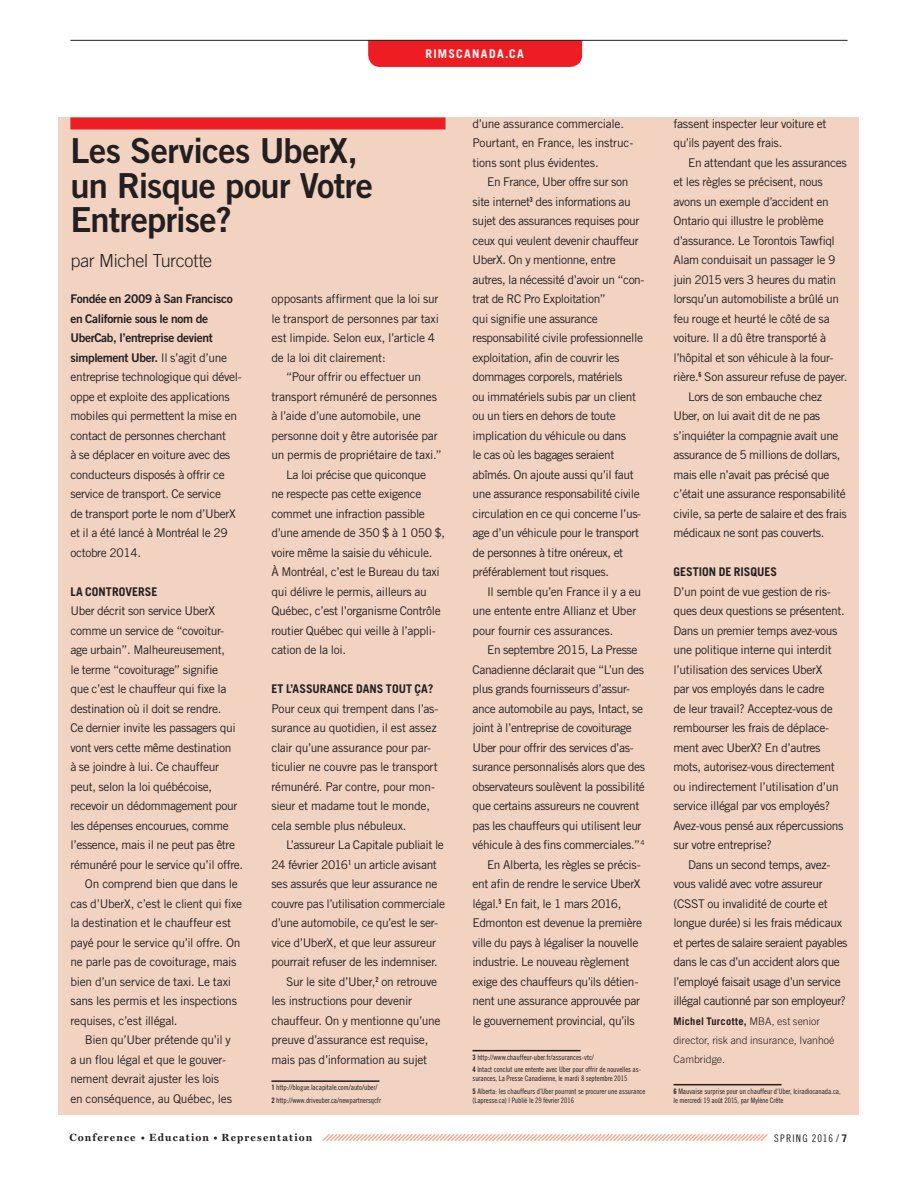
<style>
.page{position:relative;width:918px;height:1188px;background:#fff}
.page>*{position:absolute;margin:0;border:0;box-sizing:border-box;transform-origin:0 0}
.Trade_Gothic_Head_w{font:34.5px/34.5px "Trade Gothic Bold Two";letter-spacing:-.02em;color:#231f20}
.Trade_Gothic_Head_by{font:300 18px "Trade Gothic";letter-spacing:-.02em;color:#231f20}
.Miller_Text_Body_Ind{font:12px/19.5px "Trade Gothic";letter-spacing:-.03em;color:#231f20}
.Trade_Gothic_body_In{font:12px/19.5px "Trade Gothic";letter-spacing:-.03em;color:#231f20}
.Trade_Gothic_text_su{font:700 12px "Trade Gothic";color:#231f20}
.t1{font:700 12px "Trade Gothic";letter-spacing:.105em;color:#fff}
.Author_Bio{font:300 10.5px/19.5px "Trade Gothic";color:#231f20}
.t2{font:700 10.5px "Miller Text";letter-spacing:.105em;color:#231f20}
.t3{font:10.5px "Trade Gothic Cond Eighteen";letter-spacing:.11em;color:#231f20}
.Footnote_text_Trade{font:7.5px/9px "Trade Gothic Cond Eighteen";letter-spacing:-.01em;color:#231f20}
.s1{font-family:"Trade Gothic Bold Two"}
.s2{font-family:"Trade Gothic Bold Cond Twenty"}
.s3{font-weight:700}
.s4{font-size:9px}
.s5{font-family:"Trade Gothic";font-weight:700}
</style>
<div class="page">
<div style="left:58px;top:117px;width:801px;height:998px;background:#f2d3c2"></div>
<svg style="left:322px;top:1134px;width:446px;height:8px"></svg>
<div style="left:368px;top:41px;width:214px;height:26px;background:#ee1d23"></div>
<hr style="left:70px;top:40px;width:778px;height:1px;background:#231f20">
<hr style="left:271px;top:1080px;width:108px;height:2px;background:#231f20">
<hr style="left:472px;top:1050px;width:108px;height:1px;background:#231f20">
<hr style="left:674px;top:1084px;width:108px;height:1px;background:#231f20">
<div style="left:70px;top:117px;width:376px;height:12px;background:#ee1d23"></div>
<p class="t1" style="left:425px;top:46px;width:100px">RIMSCANADA.CA</p>
<p class="Trade_Gothic_Head_w" style="left:70px;top:133px;width:304px">Les Services UberX, un Risque pour Votre<br>Entreprise?</p>
<p class="Trade_Gothic_Head_by" style="left:70px;top:250px;width:143px">par Michel Turcotte</p>
<p class="Miller_Text_Body_Ind" style="left:70px;top:289px;width:173px"><span class="s1">Fondée en 2009 à San Francisco en Californie sous le nom de<br>UberCab, l’entreprise devient simplement Uber.</span> Il s’agit d’une entreprise technologique qui dével&shy;oppe et exploite des applications mobiles qui permettent la mise en contact de personnes cherchant<br>à se déplacer en voiture avec des conducteurs disposés à offrir ce service de transport. Ce service<br>de transport porte le nom d’UberX et il a été lancé à Montréal le 29 octobre 2014.</p>
<p class="Trade_Gothic_text_su" style="left:70px;top:584px;width:88px">LA CONTROVERSE</p>
<p class="Trade_Gothic_body_In" style="left:70px;top:601px;width:174px">Uber décrit son service UberX comme un service de “covoitur&shy;age urbain”. Malheureusement,<br>le terme “covoiturage” signifie<br>que c’est le chauffeur qui fixe la destination où il doit se rendre.<br>Ce dernier invite les passagers qui vont vers cette même destination<br>à se joindre à lui. Ce chauffeur peut, selon la loi québécoise, recevoir un dédommagement pour les dépenses encourues, comme l’essence, mais il ne peut pas être rémunéré pour le service qu’il offre.</p>
<p class="Trade_Gothic_body_In" style="left:70px;top:874px;width:173px;text-indent:15px">On comprend bien que dans le cas d’UberX, c’est le client qui fixe la destination et le chauffeur est payé pour le service qu’il offre. On ne parle pas de covoiturage, mais bien d’un service de taxi. Le taxi sans les permis et les inspections requises, c’est illégal.</p>
<p class="Trade_Gothic_body_In" style="left:70px;top:1030px;width:163px;text-indent:15px">Bien qu’Uber prétende qu’il y a un flou légal et que le gouver&shy;nement devrait ajuster les lois en conséquence, au Québec, les</p>
<p class="Trade_Gothic_body_In" style="left:271px;top:289px;width:169px">opposants affirment que la loi sur le transport de personnes par taxi est limpide. Selon eux, l’article 4 de la loi dit clairement:</p>
<p class="Trade_Gothic_body_In" style="left:271px;top:367px;width:172px;text-indent:15px">“Pour offrir ou effectuer un transport rémunéré de personnes à l’aide d’une automobile, une personne doit y être autorisée par un permis de propriétaire de taxi.”</p>
<p class="Trade_Gothic_body_In" style="left:271px;top:464px;width:175px;text-indent:15px">La loi précise que quiconque<br>ne respecte pas cette exigence commet une infraction passible d’une amende de 350 $ à 1 050 $, voire même la saisie du véhicule.<br>À Montréal, c’est le Bureau du taxi qui délivre le permis, ailleurs au<br>Québec, c’est l’organisme Contrôle routier Québec qui veille à l’appli&shy;cation de la loi.</p>
<p class="Trade_Gothic_text_su" style="left:271px;top:681px;width:163px">ET L’ASSURANCE DANS TOUT ÇA?</p>
<p class="Miller_Text_Body_Ind" style="left:271px;top:698px;width:169px">Pour ceux qui trempent dans l’as&shy;surance au quotidien, il est assez clair qu’une assurance pour par&shy;ticulier ne couvre pas le transport rémunéré. Par contre, pour mon&shy;sieur et madame tout le monde, cela semble plus nébuleux.</p>
<p class="Miller_Text_Body_Ind" style="left:271px;top:835px;width:175px;text-indent:15px">L’assureur La Capitale publiait le 24 février 2016<sup>1</sup> un article avisant ses assurés que leur assurance ne couvre pas l’utilisation commerciale d’une automobile, ce qu’est le ser&shy;vice d’UberX, et que leur assureur pourrait refuser de les indemniser.</p>
<p class="Miller_Text_Body_Ind" style="left:271px;top:971px;width:171px;text-indent:15px">Sur le site d’Uber,<sup>2</sup> on retrouve les instructions pour devenir chauffeur. On y mentionne qu’une preuve d’assurance est requise, mais pas d’information au sujet</p>
<p class="Footnote_text_Trade" style="left:271px;top:1083px;width:108px"><span class="s2">1</span> http://blogue.lacapitale.com/auto/uber/</p>
<p class="Footnote_text_Trade" style="left:271px;top:1095px;width:111px"><span class="s2">2</span> http://www.driveuber.ca/newpartnersqcfr</p>
<p class="Trade_Gothic_body_In" style="left:472px;top:113px;width:162px">d’une assurance commerciale.<br>Pourtant, en France, les instruc&shy;tions sont plus évidentes.</p>
<p class="Trade_Gothic_body_In" style="left:472px;top:172px;width:174px;text-indent:15px">En France, Uber offre sur son site internet<sup>3</sup> des informations au sujet des assurances requises pour ceux qui veulent devenir chauffeur UberX. On y mentionne, entre autres, la nécessité d’avoir un “con&shy;trat de RC Pro Exploitation”<br>qui signifie une assurance responsabilité civile professionnelle exploitation, afin de couvrir les dommages corporels, matériels<br>ou immatériels subis par un client ou un tiers en dehors de toute implication du véhicule ou dans<br>le cas où les bagages seraient abîmés. On ajoute aussi qu’il faut une assurance responsabilité civile circulation en ce qui concerne l’us&shy;age d’un véhicule pour le transport de personnes à titre onéreux, et préférablement tout risques.</p>
<p class="Miller_Text_Body_Ind" style="left:472px;top:581px;width:170px;text-indent:15px">Il semble qu’en France il y a eu une entente entre Allianz et Uber pour fournir ces assurances.</p>
<p class="Miller_Text_Body_Ind" style="left:472px;top:640px;width:174px;text-indent:15px">En septembre 2015, La Presse Canadienne déclarait que “L’un des plus grands fournisseurs d’assur&shy;ance automobile au pays, Intact, se joint à l’entreprise de covoiturage Uber pour offrir des services d’as&shy;surance personnalisés alors que des observateurs soulèvent la possibilité que certains assureurs ne couvrent pas les chauffeurs qui utilisent leur véhicule à des fins commerciales.”<sup>4</sup></p>
<p class="Miller_Text_Body_Ind" style="left:472px;top:854px;width:171px;text-indent:15px">En Alberta, les règles se précis&shy;ent afin de rendre le service UberX légal.<sup>5</sup> En fait, le 1 mars 2016, Edmonton est devenue la première ville du pays à légaliser la nouvelle industrie. Le nouveau règlement exige des chauffeurs qu’ils détien&shy;nent une assurance approuvée par le gouvernement provincial, qu’ils</p>
<p class="Footnote_text_Trade" style="left:472px;top:1052px;width:123px"><span class="s2">3</span> http://www.chauffeur-uber.fr/assurances-vtc/</p>
<p class="Footnote_text_Trade" style="left:472px;top:1065px;width:170px"><span class="s2">4</span> Intact conclut une entente avec Uber pour offrir de nouvelles as&shy;surances, La Presse Canadienne, le mardi 8 septembre 2015</p>
<p class="Footnote_text_Trade" style="left:473px;top:1086px;width:174px"><span class="s2">5</span> Alberta: les chauffeurs d’Uber pourront se procurer une assurance (Lapresse.ca) | Publié le 29 février 2016</p>
<p class="Trade_Gothic_body_In" style="left:674px;top:113px;width:154px">fassent inspecter leur voiture et qu’ils payent des frais.</p>
<p class="Miller_Text_Body_Ind" style="left:674px;top:152px;width:176px;text-indent:15px">En attendant que les assurances et les règles se précisent, nous avons un exemple d’accident en Ontario qui illustre le problème d’assurance. Le Torontois Tawfiql Alam conduisait un passager le 9 juin 2015 vers 3 heures du matin lorsqu’un automobiliste a brûlé un feu rouge et heurté le côté de sa voiture. Il a dû être transporté à l’hôpital et son véhicule à la four&shy;rière.<sup>6</sup> Son assureur refuse de payer.</p>
<p class="Miller_Text_Body_Ind" style="left:674px;top:386px;width:175px;text-indent:15px">Lors de son embauche chez Uber, on lui avait dit de ne pas s’inquiéter la compagnie avait une assurance de 5 millions de dollars, mais elle n’avait pas précisé que c’était une assurance responsabilité civile, sa perte de salaire et des frais médicaux ne sont pas couverts.</p>
<p class="Trade_Gothic_text_su" style="left:674px;top:564px;width:105px">GESTION DE RISQUES</p>
<p class="Miller_Text_Body_Ind" style="left:674px;top:581px;width:173px">D’un point de vue gestion de ris&shy;ques deux questions se présentent.<br>Dans un premier temps avez-vous une politique interne qui interdit l’utilisation des services UberX<br>par vos employés dans le cadre<br>de leur travail? Acceptez-vous de rembourser les frais de déplace&shy;ment avec UberX? En d’autres mots, autorisez-vous directement ou indirectement l’utilisation d’un service illégal par vos employés?<br>Avez-vous pensé aux répercussions sur votre entreprise?</p>
<p class="Miller_Text_Body_Ind" style="left:674px;top:854px;width:176px;text-indent:15px">Dans un second temps, avez&shy;vous validé avec votre assureur (CSST ou invalidité de courte et longue durée) si les frais médicaux et pertes de salaire seraient payables dans le cas d’un accident alors que l’employé faisait usage d’un service illégal cautionné par son employeur?</p>
<p class="Author_Bio" style="left:674px;top:1011px;width:163px"><span class="s3">Michel Turcotte,</span> MBA, est senior director, risk and insurance, Ivanhoé<br>Cambridge.</p>
<p class="Footnote_text_Trade" style="left:674px;top:1086px;width:169px"><span class="s2">6</span> Mauvaise surprise pour un chauffeur d’Uber, Iciradiocanada.ca, le mercredi 19 août 2015, par Mylène Crête</p>
<p class="t2" style="left:70px;top:1131px;width:244px">Conference <span class="s4">•</span> Education <span class="s4">•</span> Representation</p>
<p class="t3" style="left:774px;top:1132px;width:75px">SPRING 2016 / <span class="s5">7</span></p>
</div>
